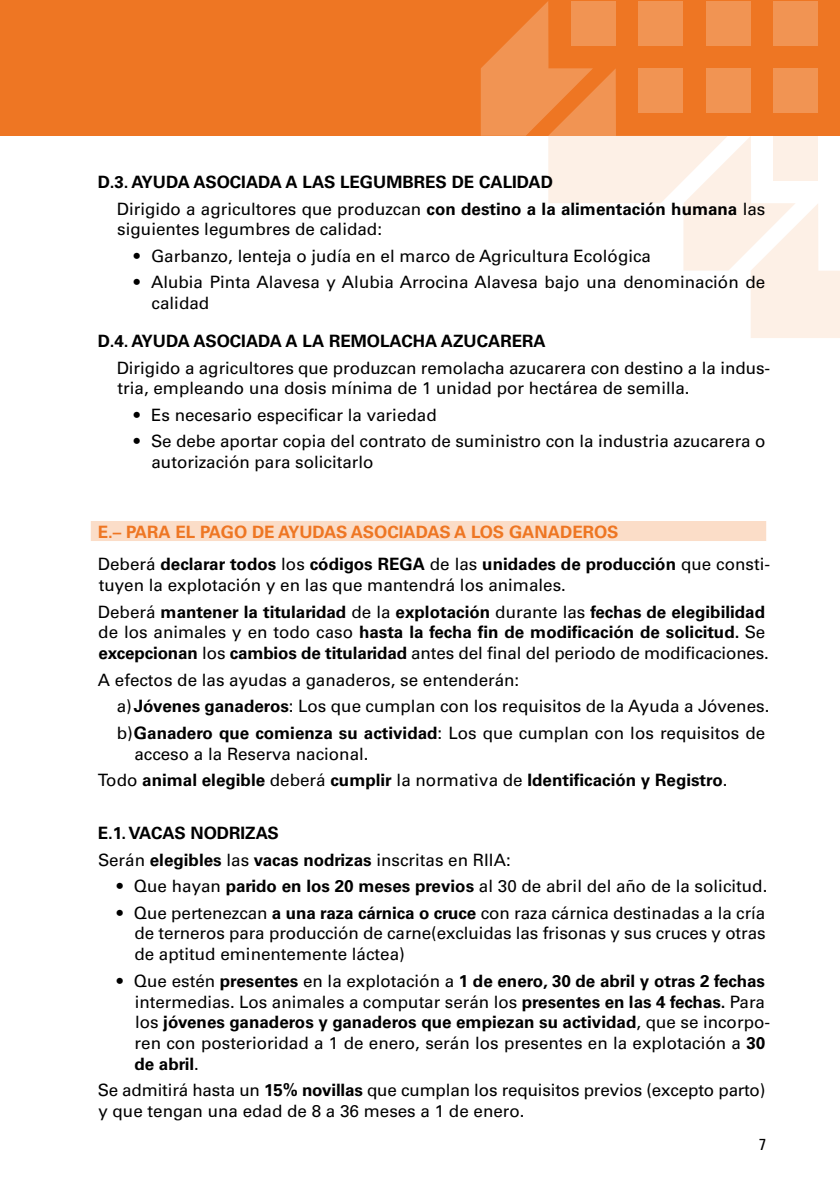
<style>
.page{position:relative;width:840px;height:1191px;background:#fff}
.page>*{position:absolute;margin:0;border:0;box-sizing:border-box;transform-origin:0 0}
.t1{font:17px/20.8px "Univers LT Std";color:#000}
.t2{font:700 17px/26.4px "Univers LT Std";color:#000}
.t3{font:condensed 16px "Univers LT Std";color:#000}
.s1{font-weight:400}
.s2{color:#ee7623}
.s3{font-weight:700}
</style>
<div class="page">
<div style="left:0;top:0;width:839px;height:135px;background:#ee7623"></div>
<svg style="left:480px;top:1px;width:359px;height:337px"></svg>
<div style="left:91px;top:521px;width:674px;height:20px;background:#fbddc8"></div>
<p class="t2" style="left:117px;top:169px;width:649px;text-indent:-19px">D.3. AYUDA ASOCIADA A LAS LEGUMBRES DE CALIDAD<br><span class="s1">Dirigido a agricultores que produzcan</span> con destino a la alimentación humana <span class="s1">las</span></p>
<p class="t1" style="left:117px;top:219px;width:266px">siguientes legumbres de calidad:</p>
<p class="t1" style="left:134px;top:246px;width:518px">• Garbanzo, lenteja o judía en el marco de Agricultura Ecológica</p>
<p class="t1" style="left:151px;top:272px;width:615px;text-indent:-18px">• Alubia Pinta Alavesa y Alubia Arrocina Alavesa bajo una denominación de calidad</p>
<p class="t2" style="left:98px;top:328px;width:449px">D.4. AYUDA ASOCIADA A LA REMOLACHA AZUCARERA</p>
<p class="t1" style="left:117px;top:357px;width:654px">Dirigido a agricultores que produzcan remolacha azucarera con destino a la indus&shy;tria, empleando una dosis mínima de 1 unidad por hectárea de semilla.</p>
<p class="t1" style="left:134px;top:404px;width:304px">• Es necesario especificar la variedad</p>
<p class="t1" style="left:151px;top:431px;width:615px;text-indent:-18px">• Se debe aportar copia del contrato de suministro con la industria azucarera o autorización para solicitarlo</p>
<p class="t2" style="left:98px;top:516px;width:673px;line-height:32.2px"><span class="s2">E.– PARA EL PAGO DE AYUDAS ASOCIADAS A LOS GANADEROS<br></span><span class="s1">Deberá</span> declarar todos <span class="s1">los</span> códigos REGA <span class="s1">de las</span> unidades de producción <span class="s1">que consti-</span></p>
<p class="t1" style="left:98px;top:572px;width:668px;line-height:26.4px">tuyen la explotación y en las que mantendrá los animales.<br>Deberá <span class="s3">mantener la titularidad</span> de la <span class="s3">explotación</span> durante las <span class="s3">fechas de elegibilidad</span></p>
<p class="t2" style="left:98px;top:622px;width:672px;line-height:20.8px"><span class="s1">de los animales y en todo caso</span> hasta la fecha fin de modificación de solicitud. <span class="s1">Se </span>excepcionan <span class="s1">los</span> cambios de titularidad <span class="s1">antes del final del periodo de modificaciones.</span></p>
<p class="t1" style="left:117px;top:666px;width:653px;line-height:26.4px;text-indent:-19px">A efectos de las ayudas a ganaderos, se entenderán:<br>a)<span class="s3">Jóvenes ganaderos</span>: Los que cumplan con los requisitos de la Ayuda a Jóvenes. b)<span class="s3">Ganadero que comienza su actividad</span>: Los que cumplan con los requisitos de</p>
<p class="t1" style="left:98px;top:740px;width:631px;line-height:26.4px;text-indent:36px">acceso a la Reserva nacional.<br>Todo <span class="s3">animal elegible</span> deberá <span class="s3">cumplir</span> la normativa de <span class="s3">Identificación y Registro</span>.</p>
<p class="t2" style="left:98px;top:820px;width:414px">E.1. VACAS NODRIZAS<br><span class="s1">Serán</span> elegibles <span class="s1">las</span> vacas nodrizas <span class="s1">inscritas en RIIA:</span></p>
<p class="t1" style="left:117px;top:875px;width:651px">• Que hayan <span class="s3">parido en los 20 meses previos</span> al 30 de abril del año de la solicitud.</p>
<p class="t1" style="left:134px;top:902px;width:632px;text-align:justify;text-indent:-18px">• Que pertenezcan <span class="s3">a una raza cárnica o cruce</span> con raza cárnica destinadas a la cría de terneros para producción de carne(excluidas las frisonas y sus cruces y otras de aptitud eminentemente láctea)</p>
<p class="t1" style="left:134px;top:970px;width:637px;text-indent:-18px">• Que estén <span class="s3">presentes</span> en la explotación a <span class="s3">1 de enero, 30 de abril y otras 2 fechas </span>intermedias. Los animales a computar serán los <span class="s3">presentes en las 4 fechas.</span> Para los <span class="s3">jóvenes ganaderos y ganaderos que empiezan su actividad</span>, que se incorpo&shy;ren con posterioridad a 1 de enero, serán los presentes en la explotación a <span class="s3">30 de abril</span>.</p>
<p class="t1" style="left:98px;top:1080px;width:668px">Se admitirá hasta un <span class="s3">15% novillas</span> que cumplan los requisitos previos (excepto parto) y que tengan una edad de 8 a 36 meses a 1 de enero.</p>
<p class="t3" style="left:758px;top:1134px;width:9px">7</p>
</div>
